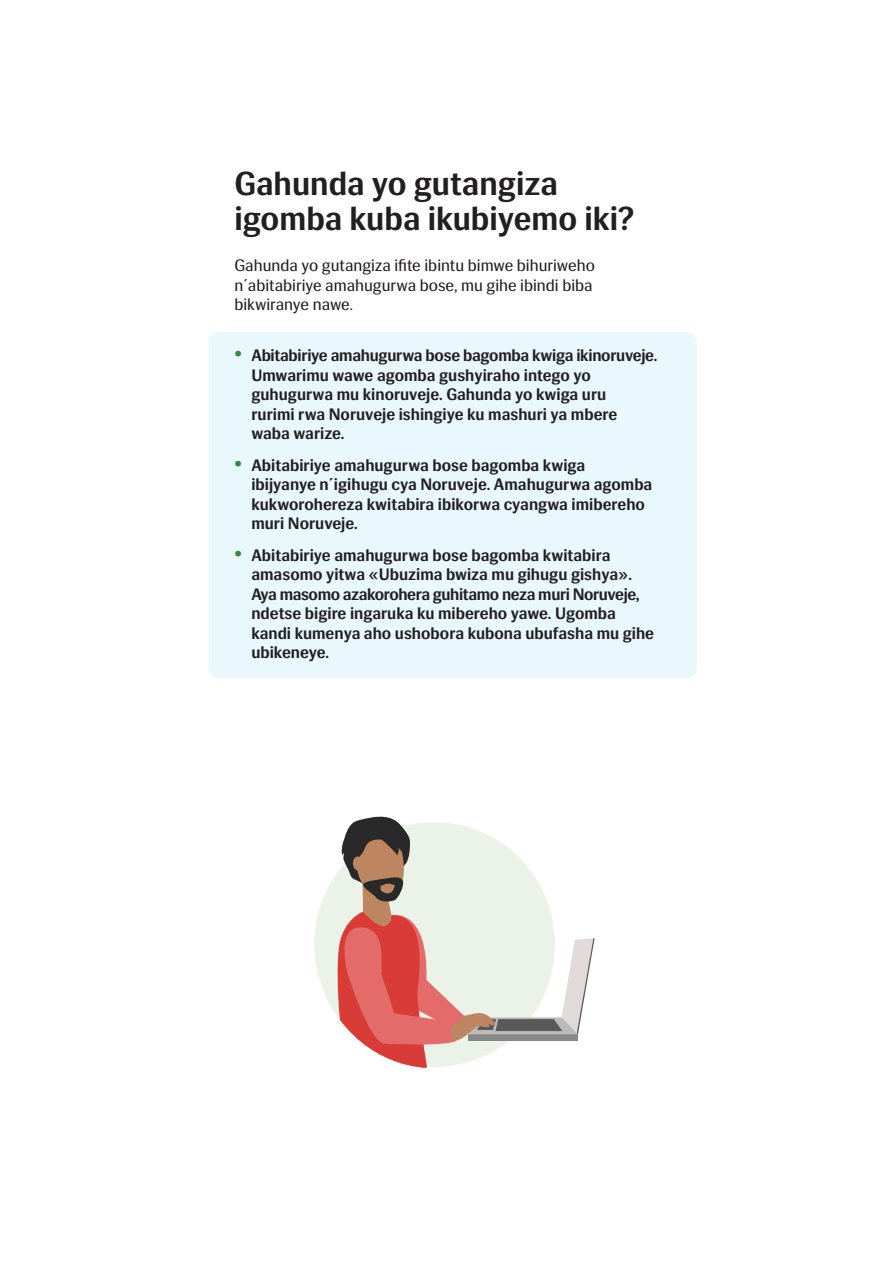
<style>
.page{position:relative;width:893px;height:1263px;background:#fff}
.page>*{position:absolute;margin:0;border:0;box-sizing:border-box;transform-origin:0 0}
.t1{font:600 33px/35.5px "Siri";color:#231f20}
.t2{font:600 16.5px/19.5px "Siri";color:#231f20}
.t3{font:16.5px/19.5px "Siri";color:#231f20}
.s1{font-weight:700;font-size:21px;color:#3b8540}
</style>
<div class="page">
<div style="left:209px;top:332px;width:488px;height:346px;background:#e8f8fd;border-radius:10px"></div>
<div style="left:314px;top:822px;width:241px;height:245px;background:#ebf3e8;border-radius:50%"></div>
<svg style="left:334px;top:816px;width:260px;height:252px"></svg>
<h1 class="t1" style="left:234px;top:166px;width:401px">Gahunda yo gutangiza igomba kuba ikubiyemo iki?</h1>
<p class="t3" style="left:234px;top:256px;width:362px">Gahunda yo gutangiza ifite ibintu bimwe bihuriweho n´abitabiriye amahugurwa bose, mu gihe ibindi biba bikwiranye nawe.</p>
<p class="t2" style="left:251px;top:346px;width:407px;text-indent:-17px"><span class="s1">•</span> Abitabiriye amahugurwa bose bagomba kwiga ikinoruveje.<br>Umwarimu wawe agomba gushyiraho intego yo guhugurwa mu kinoruveje. Gahunda yo kwiga uru<br>rurimi rwa Noruveje ishingiye ku mashuri ya mbere waba warize.</p>
<p class="t2" style="left:251px;top:455px;width:402px;text-indent:-17px"><span class="s1">•</span> Abitabiriye amahugurwa bose bagomba kwiga ibijyanye n´igihugu cya Noruveje. Amahugurwa agomba kukworohereza kwitabira ibikorwa cyangwa imibereho muri Noruveje.</p>
<p class="t2" style="left:251px;top:545px;width:404px;text-indent:-17px"><span class="s1">•</span> Abitabiriye amahugurwa bose bagomba kwitabira amasomo yitwa «Ubuzima bwiza mu gihugu gishya».<br>Aya masomo azakorohera guhitamo neza muri Noruveje, ndetse bigire ingaruka ku mibereho yawe. Ugomba kandi kumenya aho ushobora kubona ubufasha mu gihe ubikeneye.</p>
</div>
